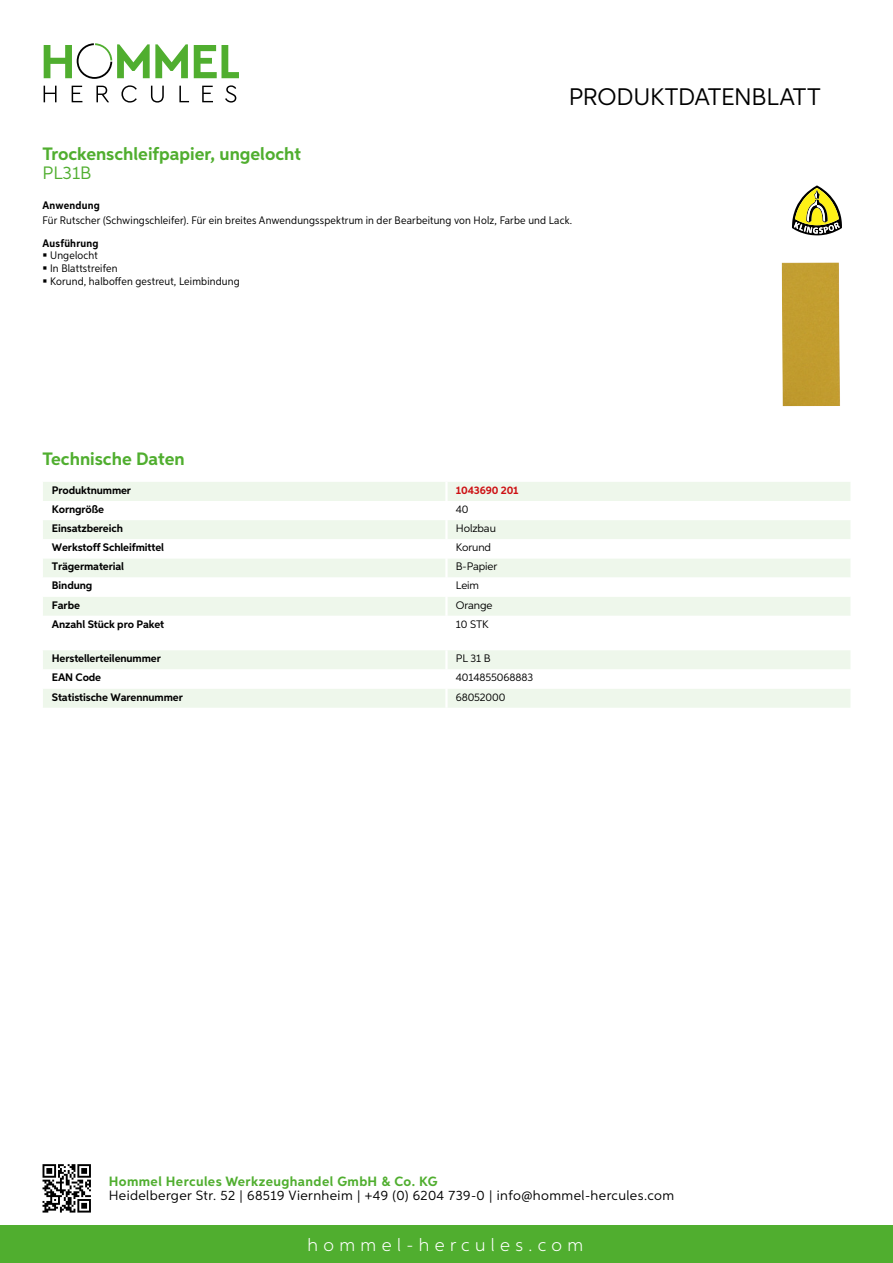
<style>
.page{position:relative;width:893px;height:1263px;background:#fff}
.page>*{position:absolute;margin:0;border:0;box-sizing:border-box;transform-origin:0 0}
.t1{font:24px "Aspira";letter-spacing:-.01em;color:#000}
.t2{font:700 18px "Aspira";color:#50ae2f}
.t3{font:300 18px "Aspira";letter-spacing:.3em;color:#fff}
.t4{font:18px "Aspira";color:#50ae2f}
.t5{font:13.5px "Aspira";letter-spacing:.03em;color:#000}
.t6{font:700 13.5px "Aspira";letter-spacing:.03em;color:#50ae2f}
.t7{font:10.95px/12.8px "Aspira Nar";letter-spacing:.015em;color:#000}
.t8{font:700 10.95px "Aspira";letter-spacing:-.01em;color:#000}
.t9{font:10.95px "Aspira";letter-spacing:-.01em;color:#000}
.t10{font:700 10.95px "Aspira Nar";letter-spacing:.02em;color:#000}
.t11{font:700 10.95px "Aspira";letter-spacing:-.01em;color:#cd1013}
</style>
<div class="page">
<div style="left:0;top:1226px;width:893px;height:37px;background:#50ae2f"></div>
<svg style="left:43px;top:1164px;width:48px;height:48px"></svg>
<svg style="left:194px;top:45px;width:45px;height:33px"></svg>
<svg style="left:44px;top:43px;width:144px;height:36px"></svg>
<svg style="left:44px;top:86px;width:13px;height:16px"></svg>
<svg style="left:72px;top:86px;width:10px;height:16px"></svg>
<svg style="left:96px;top:86px;width:13px;height:16px"></svg>
<svg style="left:121px;top:85px;width:16px;height:18px"></svg>
<svg style="left:151px;top:86px;width:13px;height:17px"></svg>
<svg style="left:179px;top:86px;width:10px;height:16px"></svg>
<svg style="left:202px;top:86px;width:11px;height:16px"></svg>
<svg style="left:225px;top:85px;width:11px;height:18px"></svg>
<div style="left:43px;top:482px;width:807px;height:19px;background:#eef7eb"></div>
<svg style="left:43px;top:520px;width:807px;height:96px;fill:#eef7eb"></svg>
<hr style="left:445px;top:482px;width:3px;height:19px;background:#fff">
<hr style="left:445px;top:520px;width:3px;height:19px;background:#fff">
<hr style="left:445px;top:539px;width:3px;height:19px;background:#fff">
<hr style="left:445px;top:558px;width:3px;height:19px;background:#fff">
<hr style="left:445px;top:577px;width:3px;height:20px;background:#fff">
<hr style="left:445px;top:597px;width:3px;height:19px;background:#fff">
<svg style="left:43px;top:650px;width:807px;height:58px"></svg>
<hr style="left:445px;top:689px;width:3px;height:19px;background:#fff">
<div style="left:782px;top:262px;width:58px;height:144px;background:#c29d2f"></div>
<svg style="left:792px;top:185px;width:50px;height:50px"></svg>
<h1 class="t1" style="left:569px;top:82px;width:253px">Produktdatenblatt</h1>
<h2 class="t2" style="left:43px;top:142px;width:260px">Trockenschleifpapier, ungelocht</h2>
<h2 class="t4" style="left:43px;top:162px;width:48px">PL31B</h2>
<p class="t10" style="left:43px;top:199px;width:59px">Anwendung</p>
<p class="t7" style="left:43px;top:214px;width:531px">Für Rutscher (Schwingschleifer). Für ein breites Anwendungsspektrum in der Bearbeitung von Holz, Farbe und Lack.</p>
<p class="t10" style="left:43px;top:236px;width:58px">Ausführung</p>
<p class="t7" style="left:50px;top:249px;width:191px">Ungelocht<br>In Blattstreifen<br>Korund, halboffen gestreut, Leimbindung</p>
<h2 class="t2" style="left:43px;top:448px;width:144px">Technische Daten</h2>
<p class="t8" style="left:52px;top:483px;width:81px">Produktnummer</p>
<p class="t11" style="left:456px;top:483px;width:64px">1043690 201</p>
<p class="t8" style="left:52px;top:502px;width:54px">Korngröße</p>
<p class="t9" style="left:456px;top:502px;width:14px">40</p>
<p class="t8" style="left:52px;top:521px;width:73px">Einsatzbereich</p>
<p class="t9" style="left:456px;top:522px;width:42px">Holzbau</p>
<p class="t8" style="left:52px;top:541px;width:114px">Werkstoff Schleifmittel</p>
<p class="t9" style="left:456px;top:541px;width:37px">Korund</p>
<p class="t8" style="left:52px;top:560px;width:74px">Trägermaterial</p>
<p class="t9" style="left:456px;top:560px;width:43px">B-Papier</p>
<p class="t8" style="left:52px;top:579px;width:42px">Bindung</p>
<p class="t9" style="left:456px;top:579px;width:25px">Leim</p>
<p class="t8" style="left:52px;top:598px;width:30px">Farbe</p>
<p class="t9" style="left:456px;top:598px;width:38px">Orange</p>
<p class="t8" style="left:52px;top:617px;width:114px">Anzahl Stück pro Paket</p>
<p class="t9" style="left:456px;top:617px;width:28px">10 STK</p>
<p class="t8" style="left:52px;top:652px;width:111px">Herstellerteilenummer</p>
<p class="t9" style="left:456px;top:652px;width:35px">PL 31 B</p>
<p class="t8" style="left:52px;top:671px;width:51px">EAN Code</p>
<p class="t9" style="left:456px;top:671px;width:79px">4014855068883</p>
<p class="t8" style="left:52px;top:690px;width:132px">Statistische Warennummer</p>
<p class="t9" style="left:456px;top:690px;width:51px">68052000</p>
<p class="t6" style="left:109px;top:1172px;width:330px">Hommel Hercules Werkzeughandel GmbH &amp; Co. KG</p>
<p class="t5" style="left:109px;top:1187px;width:567px">Heidelberger Str. 52 | 68519 Viernheim | +49 (0) 6204 739-0 | info@hommel-hercules.com</p>
<h2 class="t3" style="left:307px;top:1234px;width:277px">hommel-hercules.com</h2>
</div>
